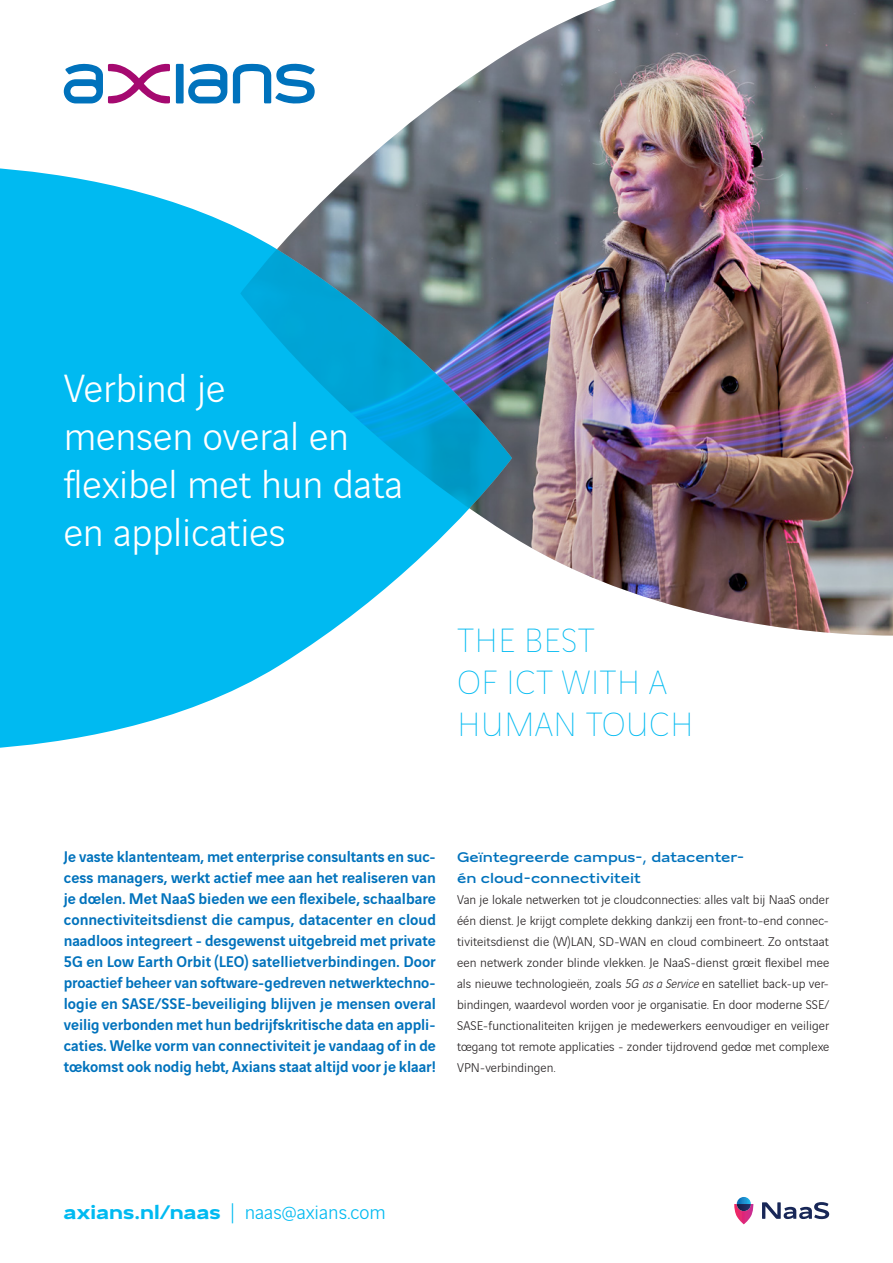
<style>
.page{position:relative;width:893px;height:1263px;background:#fff}
.page>*{position:absolute;margin:0;border:0;box-sizing:border-box;transform-origin:0 0}
.Cover_-_Titel{font:300 42px/48px "Vinci Sans";color:#fff}
.Cover_-_Pay-off{font:200 36px/42px "Vinci Sans";letter-spacing:.02em;color:#00baf1}
.t1{font:300 21px "Vinci Sans";color:#00baf1}
.Inleiding{font:500 16.5px/21px "Vinci Sans";color:#0072bc;text-align:justify}
.Titel_-_alinea{font:500 15px/21px "Vinci Sans Expanded";color:#0072bc}
.Tekst{font:300 13.5px/21px "Vinci Sans";color:#231f20;text-align:justify}
.s1{font-style:italic}
.s2{font-family:"Vinci Sans Expanded";font-weight:700}
</style>
<div class="page">
<svg style="left:762px;top:1202px;width:67px;height:17px"></svg>
<svg style="left:734px;top:1197px;width:20px;height:27px"></svg>
<div style="left:176px;top:64px;width:8px;height:39px;background:#0072bc"></div>
<svg style="left:64px;top:64px;width:106px;height:39px"></svg>
<svg style="left:188px;top:64px;width:52px;height:39px"></svg>
<img style="left:240px;top:0;width:653px;height:635px">
<svg style="left:0;top:168px;width:512px;height:580px;fill:#00baf1"></svg>
<p class="Cover_-_Titel" style="left:64px;top:361px;width:341px">Verbind je<br>mensen overal en flexibel met hun data en applicaties</p>
<p class="Cover_-_Pay-off" style="left:457px;top:617px;width:237px">THE BEST<br>OF ICT WITH A<br>HUMAN TOUCH</p>
<p class="Inleiding" style="left:64px;top:844px;width:374px">Je vaste klantenteam, met enterprise consultants en suc&shy;cess managers, werkt actief mee aan het realiseren van je doelen. Met NaaS bieden we een flexibele, schaalbare connectiviteitsdienst die campus, datacenter en cloud naadloos integreert - desgewenst uitgebreid met private 5G en Low Earth Orbit (LEO) satellietverbindingen. Door proactief beheer van software-gedreven netwerktechno&shy;logie en SASE/SSE-beveiliging blijven je mensen overal veilig verbonden met hun bedrijfskritische data en appli&shy;caties. Welke vorm van connectiviteit je vandaag of in de toekomst ook nodig hebt, Axians staat altijd voor je klaar!</p>
<p class="Titel_-_alinea" style="left:457px;top:845px;width:289px">Geïntegreerde campus-, datacenter&shy;én cloud-connectiviteit</p>
<p class="Tekst" style="left:457px;top:888px;width:374px">Van je lokale netwerken tot je cloudconnecties: alles valt bij NaaS onder één dienst. Je krijgt complete dekking dankzij een front-to-end connec&shy;tiviteitsdienst die (W)LAN, SD-WAN en cloud combineert. Zo ontstaat een netwerk zonder blinde vlekken. Je NaaS-dienst groeit flexibel mee als nieuwe technologieën, zoals <span class="s1">5G as a Service</span> en satelliet back-up ver&shy;bindingen, waardevol worden voor je organisatie. En door moderne SSE/ SASE-functionaliteiten krijgen je medewerkers eenvoudiger en veiliger toegang tot remote applicaties - zonder tijdrovend gedoe met complexe VPN-verbindingen.</p>
<p class="t1" style="left:64px;top:1197px;width:324px"><span class="s2">axians.nl/naas</span> | naas@axians.com</p>
</div>
